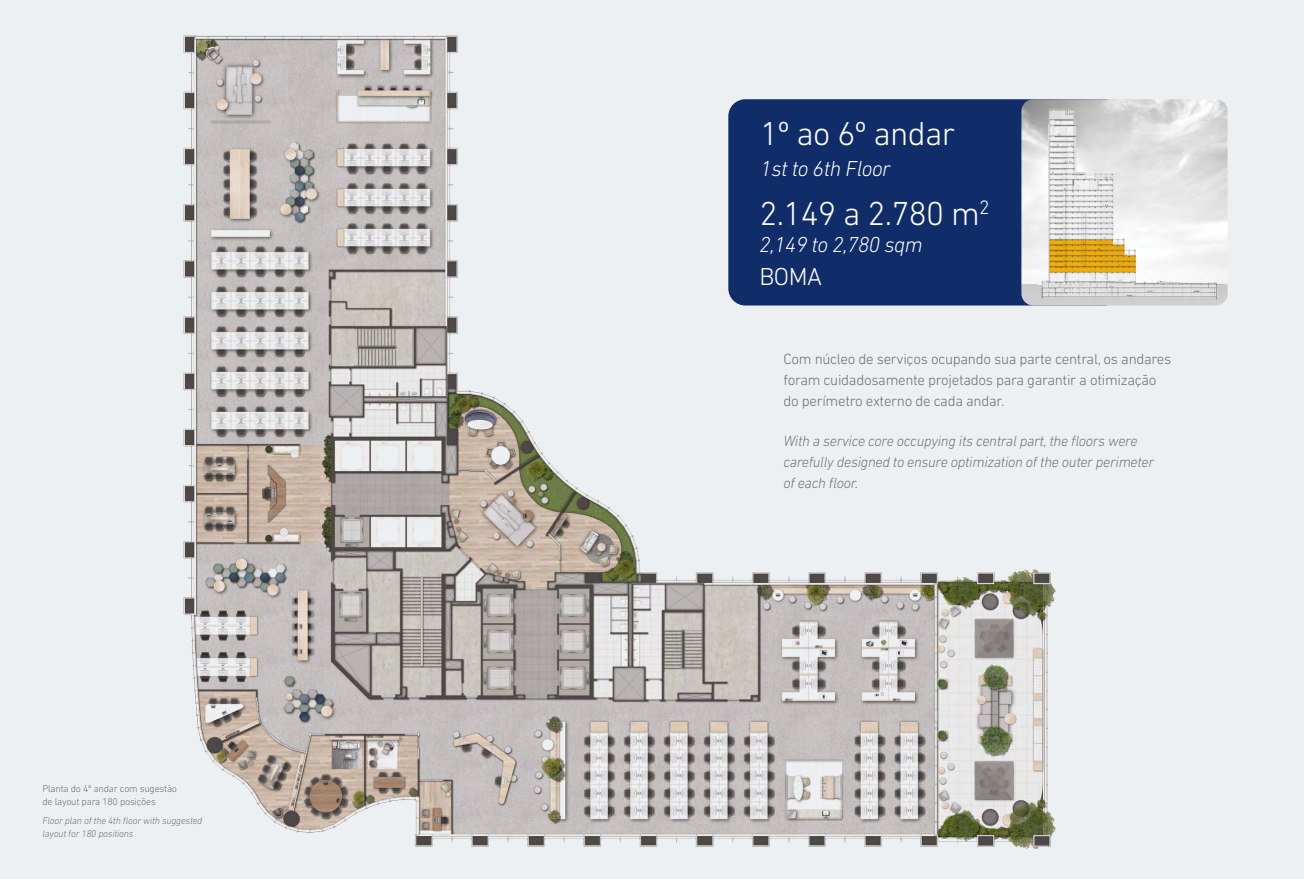
<style>
.page{position:relative;width:1304px;height:879px;background:#edf0f2}
.page>*{position:absolute;margin:0;border:0;box-sizing:border-box;transform-origin:0 0}
.t1{font:300 33.8px "DIN Next LT Pro";letter-spacing:-.02em;color:#fff}
.t2{font:300 25px "DIN Next LT Pro";color:#fff}
.t3{font:italic 300 22px "DIN Next LT Pro";letter-spacing:-.02em;color:#fff}
.t4{font:300 15px/21px "DIN Next LT Pro";letter-spacing:-.02em;color:#706f6f}
.t5{font:italic 300 15px/21px "DIN Next LT Pro";letter-spacing:-.02em;color:#706f6f}
.t6{font:italic 300 10px/13px "DIN Next LT Pro";letter-spacing:-.02em;color:#706f6f}
.t7{font:300 10px/13px "DIN Next LT Pro";letter-spacing:-.02em;color:#706f6f}
</style>
<div class="page">
<img style="left:183px;top:35px;width:876px;height:814px">
<img style="left:1021px;top:99px;width:207px;height:206px">
<p class="t7" style="left:43px;top:781px;width:136px">Planta do 4º andar com sugestão de layout para 180 posições</p>
<p class="t6" style="left:43px;top:813px;width:161px">Floor plan of the 4th floor with suggested layout for 180 positions</p>
<h1 class="t1" style="left:761px;top:114px;width:196px">1º ao 6º andar</h1>
<h3 class="t3" style="left:761px;top:156px;width:132px">1st to 6th Floor</h3>
<h1 class="t1" style="left:759px;top:195px;width:232px">2.149 a 2.780 m<sup>2</sup></h1>
<h3 class="t3" style="left:759px;top:232px;width:165px">2,149 to 2,780 sqm</h3>
<h2 class="t2" style="left:759px;top:262px;width:64px">BOMA</h2>
<p class="t4" style="left:783px;top:348px;width:389px">Com núcleo de serviços ocupando sua parte central, os andares foram cuidadosamente projetados para garantir a otimização do perímetro externo de cada andar.</p>
<p class="t5" style="left:783px;top:430px;width:372px">With a service core occupying its central part, the floors were carefully designed to ensure optimization of the outer perimeter of each floor.</p>
</div>
